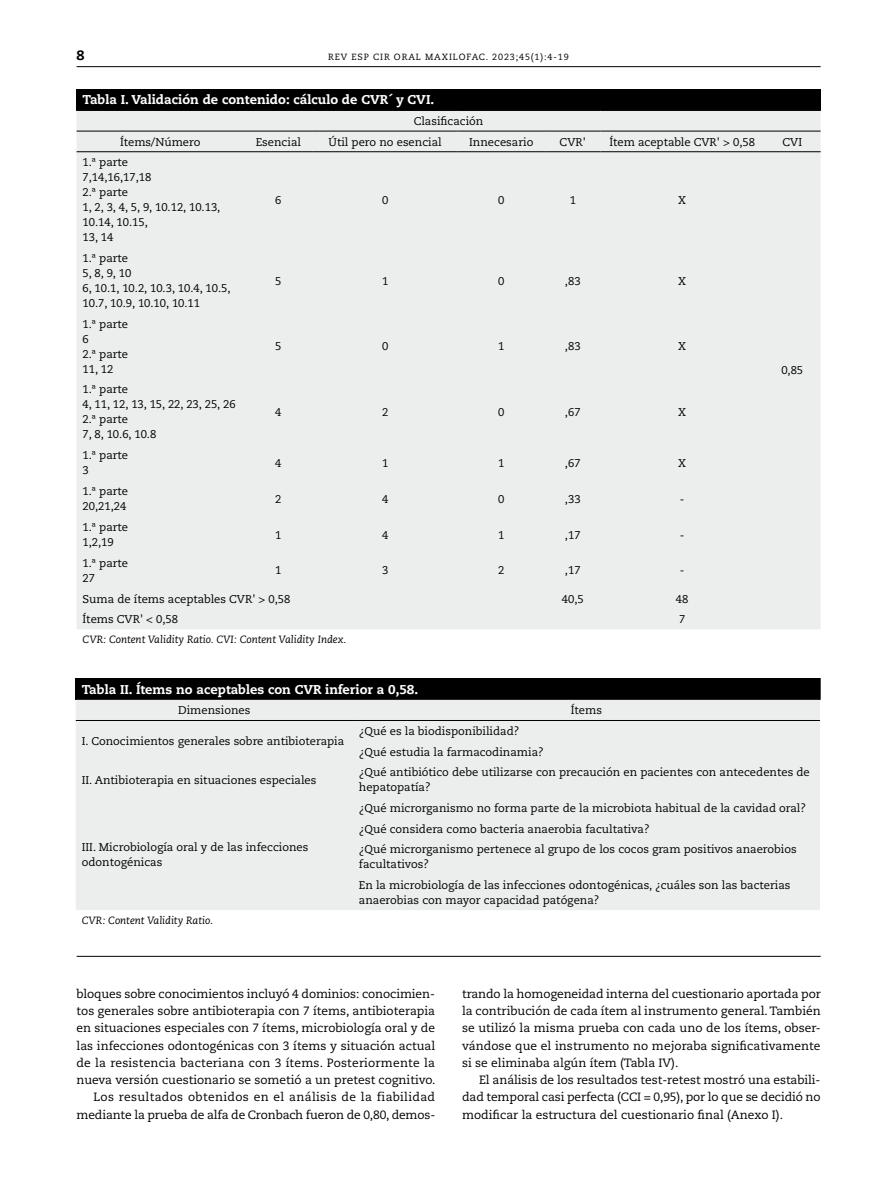
<style>
.page{position:relative;width:893px;height:1191px;background:#fff}
.page>*{position:absolute;margin:0;border:0;box-sizing:border-box;transform-origin:0 0}
.t1{font:800 13.5px "Caecilia LT Std";color:#000}
.t2{font:800 12.75px "Caecilia LT Std";color:#fff}
.t3{font:12px/17.2px "Caecilia LT Std";color:#000;text-align:justify}
.t4{font:11.25px/15px "Caecilia LT Std";color:#000}
.t5{font:italic 10.5px "Caecilia LT Std";color:#000}
.t6{font:9px "Caecilia LT Std";letter-spacing:.095em;color:#000}
</style>
<div class="page">
<hr style="left:77px;top:66px;width:744px;height:1px;background:#000">
<div style="left:77px;top:89px;width:744px;height:21px;background:#000"></div>
<div style="left:77px;top:111px;width:744px;height:518px;background:#eceded"></div>
<hr style="left:77px;top:110px;width:167px;height:1px;background:#000">
<hr style="left:244px;top:110px;width:69px;height:1px;background:#000">
<hr style="left:313px;top:110px;width:144px;height:1px;background:#000">
<hr style="left:457px;top:110px;width:88px;height:1px;background:#000">
<hr style="left:545px;top:110px;width:55px;height:1px;background:#000">
<hr style="left:600px;top:110px;width:164px;height:1px;background:#000">
<hr style="left:764px;top:110px;width:57px;height:1px;background:#000">
<hr style="left:77px;top:131px;width:167px;height:1px;background:#000">
<hr style="left:244px;top:131px;width:69px;height:1px;background:#000">
<hr style="left:313px;top:131px;width:144px;height:1px;background:#000">
<hr style="left:457px;top:131px;width:88px;height:1px;background:#000">
<hr style="left:545px;top:131px;width:55px;height:1px;background:#000">
<hr style="left:600px;top:131px;width:164px;height:1px;background:#000">
<hr style="left:764px;top:131px;width:57px;height:1px;background:#000">
<hr style="left:77px;top:151px;width:167px;height:1px;background:#000">
<hr style="left:244px;top:151px;width:69px;height:1px;background:#000">
<hr style="left:313px;top:151px;width:144px;height:1px;background:#000">
<hr style="left:457px;top:151px;width:88px;height:1px;background:#000">
<hr style="left:545px;top:151px;width:55px;height:1px;background:#000">
<hr style="left:600px;top:151px;width:164px;height:1px;background:#000">
<hr style="left:764px;top:151px;width:57px;height:1px;background:#000">
<div style="left:76px;top:678px;width:744px;height:22px;background:#000"></div>
<div style="left:76px;top:700px;width:744px;height:210px;background:#eceded"></div>
<hr style="left:819px;top:678px;width:2px;height:22px;background:#000">
<hr style="left:76px;top:720px;width:277px;height:1px;background:#000">
<hr style="left:353px;top:720px;width:467px;height:1px;background:#000">
<hr style="left:77px;top:956px;width:744px;height:1px;background:#000">
<p class="t1" style="left:77px;top:47px;width:9px">8</p>
<p class="t6" style="left:328px;top:52px;width:242px">REV ESP CIR ORAL MAXILOFAC. 2023;45(1):4-19</p>
<p class="t2" style="left:83px;top:92px;width:353px">Tabla I. Validación de contenido: cálculo de CVR´ y CVI.</p>
<p class="t4" style="left:414px;top:114px;width:71px">Clasificación</p>
<p class="t4" style="left:120px;top:135px;width:82px">Ítems/Número</p>
<p class="t4" style="left:256px;top:135px;width:47px">Esencial</p>
<p class="t4" style="left:329px;top:135px;width:115px">Útil pero no esencial</p>
<p class="t4" style="left:469px;top:135px;width:66px">Innecesario</p>
<p class="t4" style="left:560px;top:135px;width:28px">CVR'</p>
<p class="t4" style="left:609px;top:135px;width:147px">Ítem aceptable CVR' &gt; 0,58</p>
<p class="t4" style="left:782px;top:135px;width:21px">CVI</p>
<p class="t4" style="left:83px;top:155px;width:139px">1.ª parte<br>7,14,16,17,18<br>2.ª parte<br>1, 2, 3, 4, 5, 9, 10.12, 10.13,<br>10.14, 10.15,<br>13, 14</p>
<p class="t4" style="left:275px;top:193px;width:8px">6</p>
<p class="t4" style="left:382px;top:193px;width:8px">0</p>
<p class="t4" style="left:498px;top:193px;width:8px">0</p>
<p class="t4" style="left:570px;top:193px;width:8px">1</p>
<p class="t4" style="left:678px;top:193px;width:9px">X</p>
<p class="t4" style="left:83px;top:251px;width:150px">1.ª parte<br>5, 8, 9, 10<br>6, 10.1, 10.2, 10.3, 10.4, 10.5,<br>10.7, 10.9, 10.10, 10.11</p>
<p class="t4" style="left:83px;top:316px;width:47px">1.ª parte<br>6<br>2.ª parte<br>11, 12</p>
<p class="t4" style="left:83px;top:382px;width:155px">1.ª parte<br>4, 11, 12, 13, 15, 22, 23, 25, 26<br>2.ª parte<br>7, 8, 10.6, 10.8</p>
<p class="t4" style="left:275px;top:273px;width:8px">5</p>
<p class="t4" style="left:382px;top:273px;width:8px">1</p>
<p class="t4" style="left:498px;top:273px;width:8px">0</p>
<p class="t4" style="left:565px;top:273px;width:17px">,83</p>
<p class="t4" style="left:678px;top:273px;width:9px">X</p>
<p class="t4" style="left:275px;top:339px;width:8px">5</p>
<p class="t4" style="left:382px;top:339px;width:8px">0</p>
<p class="t4" style="left:498px;top:339px;width:8px">1</p>
<p class="t4" style="left:565px;top:339px;width:17px">,83</p>
<p class="t4" style="left:678px;top:339px;width:9px">X</p>
<p class="t4" style="left:275px;top:405px;width:8px">4</p>
<p class="t4" style="left:382px;top:405px;width:8px">2</p>
<p class="t4" style="left:498px;top:405px;width:8px">0</p>
<p class="t4" style="left:565px;top:405px;width:17px">,67</p>
<p class="t4" style="left:678px;top:405px;width:9px">X</p>
<p class="t4" style="left:781px;top:363px;width:23px">0,85</p>
<p class="t4" style="left:83px;top:448px;width:47px">1.ª parte<br>3</p>
<p class="t4" style="left:275px;top:455px;width:8px">4</p>
<p class="t4" style="left:382px;top:455px;width:8px">1</p>
<p class="t4" style="left:498px;top:455px;width:8px">1</p>
<p class="t4" style="left:565px;top:455px;width:17px">,67</p>
<p class="t4" style="left:678px;top:455px;width:9px">X</p>
<p class="t4" style="left:83px;top:484px;width:47px">1.ª parte<br>20,21,24</p>
<p class="t4" style="left:275px;top:491px;width:8px">2</p>
<p class="t4" style="left:382px;top:491px;width:8px">4</p>
<p class="t4" style="left:498px;top:491px;width:8px">0</p>
<p class="t4" style="left:565px;top:491px;width:17px">,33</p>
<p class="t4" style="left:680px;top:491px;width:6px">-</p>
<p class="t4" style="left:83px;top:520px;width:47px">1.ª parte<br>1,2,19</p>
<p class="t4" style="left:275px;top:527px;width:8px">1</p>
<p class="t4" style="left:382px;top:527px;width:8px">4</p>
<p class="t4" style="left:498px;top:527px;width:8px">1</p>
<p class="t4" style="left:565px;top:527px;width:17px">,17</p>
<p class="t4" style="left:680px;top:527px;width:6px">-</p>
<p class="t4" style="left:83px;top:556px;width:47px">1.ª parte<br>27</p>
<p class="t4" style="left:275px;top:563px;width:8px">1</p>
<p class="t4" style="left:382px;top:563px;width:8px">3</p>
<p class="t4" style="left:498px;top:563px;width:8px">2</p>
<p class="t4" style="left:565px;top:563px;width:17px">,17</p>
<p class="t4" style="left:680px;top:563px;width:6px">-</p>
<p class="t4" style="left:83px;top:591px;width:209px">Suma de ítems aceptables CVR' &gt; 0,58</p>
<p class="t4" style="left:562px;top:591px;width:23px">40,5</p>
<p class="t4" style="left:676px;top:591px;width:14px">48</p>
<p class="t4" style="left:83px;top:612px;width:97px">Ítems CVR' &lt; 0,58</p>
<p class="t4" style="left:679px;top:612px;width:8px">7</p>
<p class="t5" style="left:83px;top:634px;width:265px">CVR: Content Validity Ratio. CVI: Content Validity Index.</p>
<p class="t2" style="left:82px;top:681px;width:338px">Tabla II. Ítems no aceptables con CVR inferior a 0,58.</p>
<p class="t4" style="left:178px;top:703px;width:74px">Dimensiones</p>
<p class="t4" style="left:571px;top:703px;width:33px">Ítems</p>
<p class="t4" style="left:82px;top:734px;width:264px">I. Conocimientos generales sobre antibioterapia</p>
<p class="t4" style="left:359px;top:721px;width:186px;line-height:20.7px">¿Qué es la biodisponibilidad? ¿Qué estudia la farmacodinamia?</p>
<p class="t4" style="left:82px;top:772px;width:236px">II. Antibioterapia en situaciones especiales</p>
<p class="t4" style="left:359px;top:765px;width:452px">¿Qué antibiótico debe utilizarse con precaución en pacientes con antecedentes de hepatopatía?</p>
<p class="t4" style="left:82px;top:839px;width:228px">III. Microbiología oral y de las infecciones odontogénicas</p>
<p class="t5" style="left:82px;top:914px;width:133px">CVR: Content Validity Ratio.</p>
<p class="t4" style="left:359px;top:798px;width:449px;line-height:20.7px">¿Qué microrganismo no forma parte de la microbiota habitual de la cavidad oral? ¿Qué considera como bacteria anaerobia facultativa?<br>¿Qué microrganismo pertenece al grupo de los cocos gram positivos anaerobios</p>
<p class="t4" style="left:359px;top:854px;width:433px;line-height:20.7px">facultativos?<br>En la microbiología de las infecciones odontogénicas, ¿cuáles son las bacterias</p>
<p class="t4" style="left:359px;top:893px;width:242px">anaerobias con mayor capacidad patógena?</p>
<p class="t3" style="left:77px;top:985px;width:361px;text-align:right">bloques sobre conocimientos incluyó 4 dominios: conocimien&shy;tos generales sobre antibioterapia con 7 ítems, antibioterapia en situaciones especiales con 7 ítems, microbiología oral y de las infecciones odontogénicas con 3 ítems y situación actual de la resistencia bacteriana con 3 ítems. Posteriormente la nueva versión cuestionario se sometió a un pretest cognitivo.<br>Los resultados obtenidos en el análisis de la fiabilidad mediante la prueba de alfa de Cronbach fueron de 0,80, demos-</p>
<p class="t3" style="left:462px;top:985px;width:360px">trando la homogeneidad interna del cuestionario aportada por la contribución de cada ítem al instrumento general. También se utilizó la misma prueba con cada uno de los ítems, obser&shy;vándose que el instrumento no mejoraba significativamente si se eliminaba algún ítem (Tabla IV).</p>
<p class="t3" style="left:462px;top:1071px;width:360px;text-indent:17px">El análisis de los resultados test-retest mostró una estabili&shy;dad temporal casi perfecta (CCI = 0,95), por lo que se decidió no modificar la estructura del cuestionario final (Anexo I).</p>
</div>
